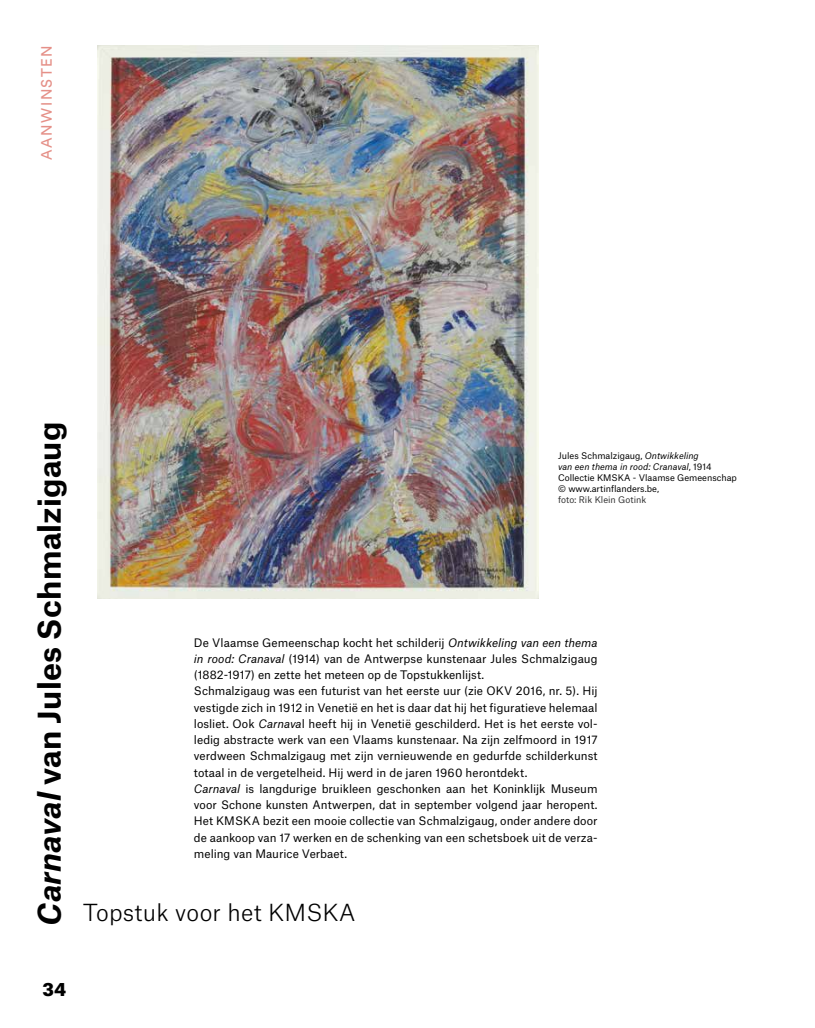
<style>
.page{position:relative;width:815px;height:1028px;background:#fff}
.page>*{position:absolute;margin:0;border:0;box-sizing:border-box;transform-origin:0 0}
.t1{font:700 30px "Atlas Grotesk";letter-spacing:.01em;color:#000}
.t2{font:300 22.5px "Atlas Grotesk";letter-spacing:.01em;color:#000}
.t3{font:900 17.5px "Atlas Grotesk";color:#000}
.t4{font:15px "Circular TT";letter-spacing:.1em;color:#e59088}
.t5{font:11.25px/16.2px "Atlas Grotesk";color:#000}
.t6{font:8.75px/11px "Atlas Grotesk";color:#000}
.t7{font:8.75px "Atlas Grotesk";color:#333}
.s1{font-style:italic}
</style>
<div class="page">
<img style="left:98px;top:45px;width:441px;height:554px">
<h3 class="t4" style="left:38px;top:160px;width:116px;rotate:-90deg">AANWINSTEN</h3>
<h1 class="t1" style="left:25px;top:925px;width:505px;rotate:-90deg"><span class="s1">Carnaval</span> van Jules Schmalzigaug</h1>
<p class="t6" style="left:558px;top:449px;width:180px">Jules Schmalzigaug, <span class="s1">Ontwikkeling<br>van een thema in rood: Cranaval</span>, 1914<br>Collectie KMSKA - Vlaamse Gemeenschap © www.artinflanders.be,</p>
<p class="t7" style="left:558px;top:492px;width:90px">foto: Rik Klein Gotink</p>
<p class="t5" style="left:194px;top:633px;width:405px">De Vlaamse Gemeenschap kocht het schilderij <span class="s1">Ontwikkeling van een thema in rood: Cranaval</span> (1914) van de Antwerpse kunstenaar Jules Schmalzigaug (1882-1917) en zette het meteen op de Topstukkenlijst.<br>Schmalzigaug was een futurist van het eerste uur (zie OKV 2016, nr. 5). Hij vestigde zich in 1912 in Venetië en het is daar dat hij het figuratieve helemaal losliet. Ook <span class="s1">Carnava</span>l heeft hij in Venetië geschilderd. Het is het eerste vol&shy;ledig abstracte werk van een Vlaams kunstenaar. Na zijn zelfmoord in 1917 verdween Schmalzigaug met zijn vernieuwende en gedurfde schilderkunst totaal in de vergetelheid. Hij werd in de jaren 1960 herontdekt.<br><span class="s1">Carnaval</span> is langdurige bruikleen geschonken aan het Koninklijk Museum voor Schone kunsten Antwerpen, dat in september volgend jaar heropent.<br>Het KMSKA bezit een mooie collectie van Schmalzigaug, onder andere door de aankoop van 17 werken en de schenking van een schetsboek uit de verza&shy;meling van Maurice Verbaet.</p>
<h2 class="t2" style="left:83px;top:895px;width:274px">Topstuk voor het KMSKA</h2>
<h3 class="t3" style="left:43px;top:974px;width:25px">34</h3>
</div>
